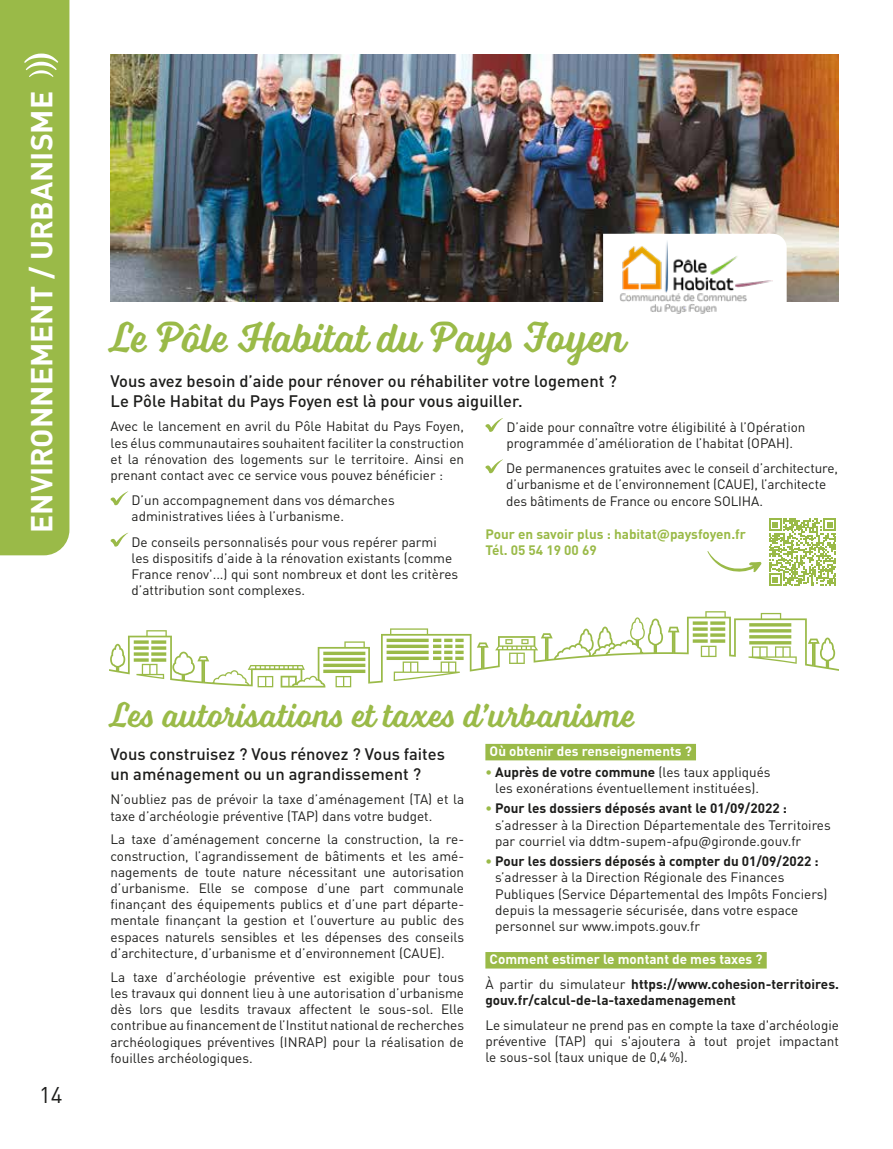
<style>
.page{position:relative;width:893px;height:1149px;background:#fff}
.page>*{position:absolute;margin:0;border:0;box-sizing:border-box;transform-origin:0 0}
.t1{font:43.5px "Voltage";letter-spacing:-.01em;color:#9aba48}
.t2{font:36px "Voltage";color:#9aba48}
.t3{font:700 30px "DINOT";color:#fff}
.t4{font:22.5px "DINOT";color:#1d1d1b}
.t5{font:500 16.5px/19.8px "DINOT";color:#1d1d1b}
.t6{font:13.5px/16.2px "DINOT";color:#1d1d1b}
.t7{font:700 13.5px/24.8px "DINOT";color:#fff}
.t8{font:700 13.5px/16.2px "DINOT";color:#9aba48}
.t9{font:700 13.5px "DINOT";color:#1d1d1b}
.s1{font-weight:700;color:#9aba48}
.s2{font-weight:700}
.s3{font-weight:400;color:#1d1d1b}
.s4{color:#1d1d1b}
</style>
<div class="page">
<svg style="left:707px;top:551px;width:55px;height:21px"></svg>
<div style="left:485px;top:743px;width:211px;height:17px;background:#9aba48"></div>
<div style="left:485px;top:951px;width:282px;height:17px;background:#9aba48"></div>
<svg style="left:109px;top:611px;width:730px;height:76px"></svg>
<svg style="left:110px;top:491px;width:18px;height:14px"></svg>
<svg style="left:110px;top:532px;width:18px;height:14px"></svg>
<svg style="left:485px;top:418px;width:18px;height:14px"></svg>
<svg style="left:485px;top:459px;width:18px;height:14px"></svg>
<img style="left:110px;top:54px;width:729px;height:247px">
<svg style="left:603px;top:234px;width:184px;height:80px"></svg>
<img style="left:617px;top:240px;width:155px;height:73px">
<div style="left:0;top:0;width:69px;height:555px;background:#9aba48"></div>
<svg style="left:769px;top:518px;width:67px;height:68px"></svg>
<h3 class="t3" style="left:22px;top:533px;width:443px;rotate:-90deg">ENVIRONNEMENT / URBANISME</h3>
<h3 class="t4" style="left:39px;top:1080px;width:25px">14</h3>
<h1 class="t1" style="left:111px;top:311px;width:517px">Le Pôle Habitat du Pays Foyen</h1>
<p class="t5" style="left:111px;top:370px;width:508px">Vous avez besoin d’aide pour rénover ou réhabiliter votre logement ?<br>Le Pôle Habitat du Pays Foyen est là pour vous aiguiller.</p>
<p class="t6" style="left:111px;top:418px;width:355px;text-align:justify">Avec le lancement en avril du Pôle Habitat du Pays Foyen, les élus communautaires souhaitent faciliter la construction et la rénovation des logements sur le territoire. Ainsi en prenant contact avec ce service vous pouvez bénéficier :</p>
<p class="t6" style="left:132px;top:492px;width:265px">D’un accompagnement dans vos démarches administratives liées à l’urbanisme.</p>
<p class="t6" style="left:132px;top:533px;width:328px">De conseils personnalisés pour vous repérer parmi<br>les dispositifs d’aide à la rénovation existants (comme France renov'...) qui sont nombreux et dont les critères d’attribution sont complexes.</p>
<p class="t6" style="left:506px;top:418px;width:301px">D’aide pour connaître votre éligibilité à l’Opération programmée d’amélioration de l’habitat (OPAH).</p>
<p class="t6" style="left:506px;top:460px;width:333px">De permanences gratuites avec le conseil d’architecture, d’urbanisme et de l’environnement (CAUE), l’architecte des bâtiments de France ou encore SOLIHA.</p>
<p class="t8" style="left:485px;top:525px;width:262px">Pour en savoir plus : habitat@paysfoyen.fr<br>Tél. 05 54 19 00 69</p>
<h2 class="t2" style="left:111px;top:693px;width:527px">Les autorisations et taxes d’urbanisme</h2>
<p class="t5" style="left:111px;top:743px;width:336px">Vous construisez ? Vous rénovez ? Vous faites un aménagement ou un agrandissement ?</p>
<p class="t6" style="left:111px;top:790px;width:355px">N’oubliez pas de prévoir la taxe d’aménagement (TA) et la taxe d’archéologie préventive (TAP) dans votre budget.</p>
<p class="t6" style="left:111px;top:830px;width:355px">La taxe d’aménagement concerne la construction, la re&shy;construction, l’agrandissement de bâtiments et les amé&shy;nagements de toute nature nécessitant une autorisation d’urbanisme. Elle se compose d’une part communale finançant des équipements publics et d’une part départe&shy;mentale finançant la gestion et l’ouverture au public des espaces naturels sensibles et les dépenses des conseils d’architecture, d’urbanisme et d’environnement (CAUE).</p>
<p class="t6" style="left:111px;top:968px;width:355px;text-align:justify">La taxe d’archéologie préventive est exigible pour tous les travaux qui donnent lieu à une autorisation d’urbanisme dès lors que lesdits travaux affectent le sous-sol. Elle contribue au financement de l’Institut national de recherches archéologiques préventives (INRAP) pour la réalisation de fouilles archéologiques.</p>
<p class="t7" style="left:490px;top:738px;width:204px">Où obtenir des renseignements ?</p>
<p class="t6" style="left:485px;top:763px;width:287px;text-align:center"><span class="s1">•</span> <span class="s2">Auprès de votre commune</span> (les taux appliqués les exonérations éventuellement instituées).</p>
<p class="t6" style="left:495px;top:799px;width:337px;text-indent:-10px"><span class="s1">•</span> <span class="s2">Pour les dossiers déposés avant le 01/09/2022 : </span>s’adresser à la Direction Départementale des Territoires par courriel via ddtm-supem-afpu@gironde.gouv.fr</p>
<p class="t6" style="left:495px;top:852px;width:334px;text-indent:-10px"><span class="s1">•</span> <span class="s2">Pour les dossiers déposés à compter du 01/09/2022 : </span>s’adresser à la Direction Régionale des Finances Publiques (Service Départemental des Impôts Fonciers) depuis la messagerie sécurisée, dans votre espace personnel sur www.impots.gouv.fr</p>
<p class="t7" style="left:485px;top:946px;width:355px;text-indent:4px">Comment estimer le montant de mes taxes ?<br><span class="s3">À partir du simulateur</span> <span class="s4">https://www.cohesion-territoires.</span></p>
<p class="t9" style="left:485px;top:991px;width:252px">gouv.fr/calcul-de-la-taxedamenagement</p>
<p class="t6" style="left:485px;top:1016px;width:355px;text-align:justify">Le simulateur ne prend pas en compte la taxe d'archéologie préventive (TAP) qui s'ajoutera à tout projet impactant le sous-sol (taux unique de 0,4%).</p>
</div>
